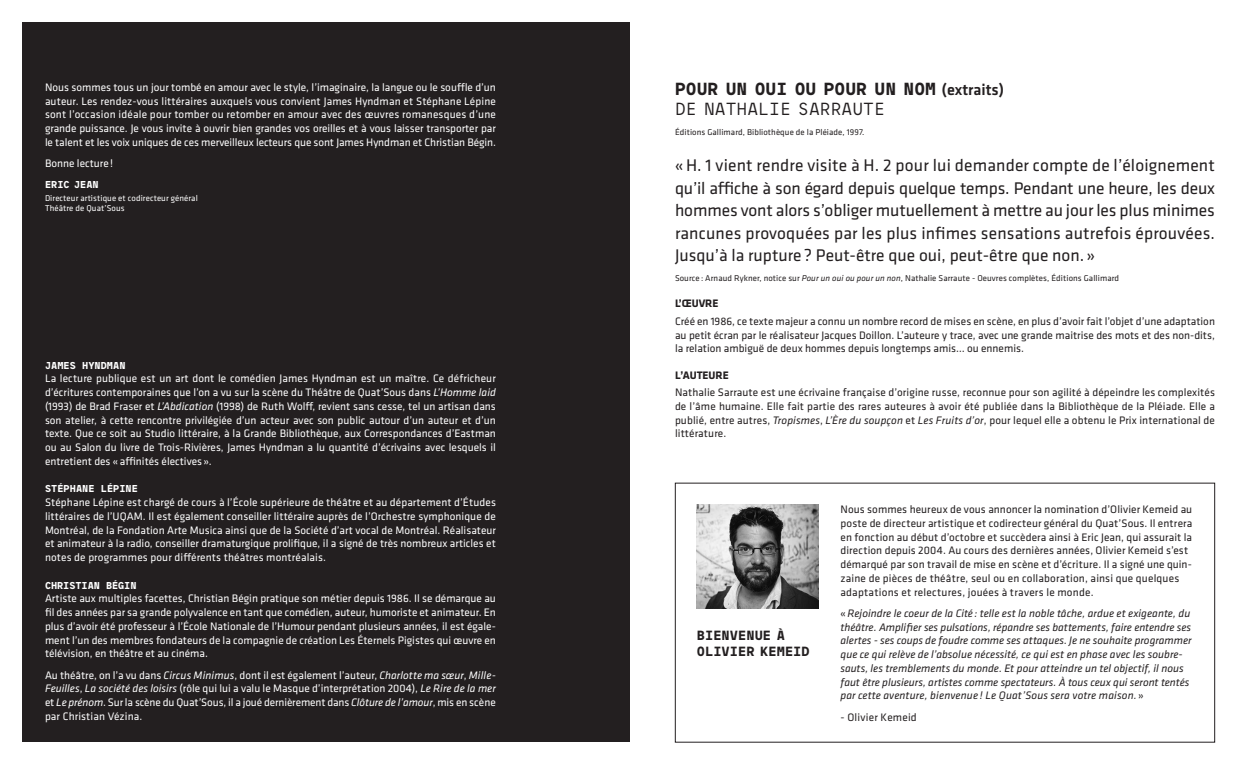
<style>
.page{position:relative;width:1260px;height:765px;background:#fff}
.page>*{position:absolute;margin:0;border:0;box-sizing:border-box;transform-origin:0 0}
.t1{font:17.5px/22.5px "Klavika";color:#231f20;text-align:justify}
.t2{font:700 17.5px/20px "Maax Mono";color:#231f20}
.t3{font:700 13.38px "Maax Mono";color:#231f20}
.t4{font:11.25px/13.8px "Klavika";color:#fff;text-align:justify}
.t5{font:11.25px/13.8px "Klavika";letter-spacing:.01em;color:#231f20;text-align:justify}
.t6{font:italic 11.25px/13.8px "Klavika";color:#231f20}
.t7{font:700 11.25px "Klavika";color:#231f20}
.t8{font:700 10px "Maax Mono";color:#fff}
.t9{font:8.75px "Klavika";letter-spacing:.01em;color:#231f20}
.t10{font:8.75px/10px "Klavika";letter-spacing:.01em;color:#fff}
.s1{font-style:italic}
.s2{font-family:"Klavika";font-weight:500;font-size:16.25px}
.s3{font-weight:400}
.s4{font-style:normal}
</style>
<div class="page">
<div style="left:675px;top:483px;width:540px;height:259px;border:1px solid #231f20"></div>
<div style="left:22px;top:22px;width:608px;height:720px;background:#231f20"></div>
<img style="left:697px;top:505px;width:122px;height:103px">
<p class="t4" style="left:45px;top:80px;width:452px">Nous sommes tous un jour tombé en amour avec le style, l’imaginaire, la langue ou le souffle d’un auteur. Les rendez-vous littéraires auxquels vous convient James Hyndman et Stéphane Lépine sont l’occasion idéale pour tomber ou retomber en amour avec des œuvres romanesques d’une grande puissance. Je vous invite à ouvrir bien grandes vos oreilles et à vous laisser transporter par le talent et les voix uniques de ces merveilleux lecteurs que sont James Hyndman et Christian Bégin.</p>
<p class="t4" style="left:45px;top:156px;width:70px">Bonne lecture !</p>
<p class="t8" style="left:45px;top:179px;width:55px">ERIC JEAN</p>
<p class="t10" style="left:45px;top:193px;width:154px">Directeur artistique et codirecteur général<br>Théâtre de Quat’Sous</p>
<p class="t8" style="left:45px;top:359px;width:82px">JAMES HYNDMAN</p>
<p class="t4" style="left:45px;top:371px;width:452px">La lecture publique est un art dont le comédien James Hyndman est un maître. Ce défricheur d’écritures contemporaines que l’on a vu sur la scène du Théâtre de Quat’Sous dans <span class="s1">L’Homme laid </span>(1993) de Brad Fraser et <span class="s1">L’Abdication</span> (1998) de Ruth Wolff, revient sans cesse, tel un artisan dans son atelier, à cette rencontre privilégiée d’un acteur avec son public autour d’un auteur et d’un texte. Que ce soit au Studio littéraire, à la Grande Bibliothèque, aux Correspondances d’Eastman ou au Salon du livre de Trois-Rivières, James Hyndman a lu quantité d’écrivains avec lesquels il entretient des « affinités électives ».</p>
<p class="t8" style="left:45px;top:483px;width:38px">STÉPHANE</p>
<p class="t8" style="left:101px;top:483px;width:26px">LÉPINE</p>
<p class="t4" style="left:45px;top:495px;width:452px">Stéphane Lépine est chargé de cours à l’École supérieure de théâtre et au département d’Études littéraires de l’UQAM. Il est également conseiller littéraire auprès de l’Orchestre symphonique de Montréal, de la Fondation Arte Musica ainsi que de la Société d’art vocal de Montréal. Réalisateur et animateur à la radio, conseiller dramaturgique prolifique, il a signé de très nombreux articles et notes de programmes pour différents théâtres montréalais.</p>
<p class="t8" style="left:45px;top:579px;width:68px">CHRISTIAN BÉG</p>
<p class="t8" style="left:124px;top:579px;width:14px">IN</p>
<p class="t4" style="left:45px;top:591px;width:452px">Artiste aux multiples facettes, Christian Bégin pratique son métier depuis 1986. Il se démarque au fil des années par sa grande polyvalence en tant que comédien, auteur, humoriste et animateur. En plus d’avoir été professeur à l’École Nationale de l’Humour pendant plusieurs années, il est égale&shy;ment l’un des membres fondateurs de la compagnie de création Les Éternels Pigistes qui œuvre en télévision, en théâtre et au cinéma.</p>
<p class="t4" style="left:45px;top:668px;width:452px">Au théâtre, on l’a vu dans <span class="s1">Circus Minimus</span>, dont il est également l’auteur, <span class="s1">Charlotte ma sœur</span>, <span class="s1">Mille-Feuilles</span>, <span class="s1">La société des loisirs</span> (rôle qui lui a valu le Masque d’interprétation 2004), <span class="s1">Le Rire de la mer </span>et <span class="s1">Le prénom</span>. Sur la scène du Quat’Sous, il a joué dernièrement dans <span class="s1">Clôture de l’amour</span>, mis en scène par Christian Vézina.</p>
<h1 class="t2" style="left:675px;top:79px;width:331px">POUR UN OUI OU POUR UN NOM <span class="s2">(extraits)<br></span><span class="s3">DE NATHALIE SARRAUTE</span></h1>
<p class="t9" style="left:675px;top:126px;width:191px">Éditions Gallimard, Bibliothèque de la Pléiade, 1997.</p>
<p class="t1" style="left:675px;top:153px;width:542px">«H. 1 vient rendre visite à H. 2 pour lui demander compte de l’éloignement qu’il affiche à son égard depuis quelque temps. Pendant une heure, les deux hommes vont alors s’obliger mutuellement à mettre au jour les plus minimes rancunes provoquées par les plus infimes sensations autrefois éprouvées.<br>Jusqu’à la rupture ? Peut-être que oui, peut-être que non. »</p>
<p class="t9" style="left:675px;top:272px;width:446px">Source : Arnaud Rykner, notice sur <span class="s1">Pour un oui ou pour un non</span>, Nathalie Sarraute - Oeuvres complètes, Éditions Gallimard</p>
<p class="t7" style="left:675px;top:295px;width:44px">L’ŒUVRE</p>
<p class="t5" style="left:675px;top:314px;width:542px">Créé en 1986, ce texte majeur a connu un nombre record de mises en scène, en plus d’avoir fait l’objet d’une adaptation au petit écran par le réalisateur Jacques Doillon. L’auteure y trace, avec une grande maitrise des mots et des non-dits, la relation ambiguë de deux hommes depuis longtemps amis… ou ennemis.</p>
<p class="t7" style="left:675px;top:367px;width:16px">L’AUTEU</p>
<p class="t7" style="left:716px;top:367px;width:13px">RE</p>
<p class="t5" style="left:675px;top:385px;width:542px">Nathalie Sarraute est une écrivaine française d’origine russe, reconnue pour son agilité à dépeindre les complexités de l’âme humaine. Elle fait partie des rares auteures à avoir été publiée dans la Bibliothèque de la Pléiade. Elle a publié, entre autres, <span class="s1">Tropismes</span>, <span class="s1">L’Ère du soupçon</span> et <span class="s1">Les Fruits d’or</span>, pour lequel elle a obtenu le Prix international de littérature.</p>
<p class="t3" style="left:697px;top:628px;width:10px">BIENVENUE</p>
<p class="t3" style="left:777px;top:628px;width:10px">À</p>
<p class="t3" style="left:697px;top:644px;width:26px">OLIVIER</p>
<p class="t3" style="left:760px;top:644px;width:18px">KEMEID</p>
<p class="t5" style="left:841px;top:502px;width:353px;text-align:left">Nous sommes heureux de vous annoncer la nomination d’Olivier Kemeid au poste de directeur artistique et codirecteur général du Quat’Sous. Il entrera en fonction au début d’octobre et succèdera ainsi à Eric Jean, qui assurait la direction depuis 2004. Au cours des dernières années, Olivier Kemeid s’est démarqué par son travail de mise en scène et d’écriture. Il a signé une quin&shy;zaine de pièces de théâtre, seul ou en collaboration, ainsi que quelques adaptations et relectures, jouées à travers le monde.</p>
<p class="t6" style="left:841px;top:606px;width:353px"><span class="s4">«</span>Rejoindre le coeur de la Cité : telle est la noble tâche, ardue et exigeante, du théâtre. Amplifier ses pulsations, répandre ses battements, faire entendre ses alertes - ses coups de foudre comme ses attaques. Je ne souhaite programmer que ce qui relève de l’absolue nécessité, ce qui est en phase avec les soubre&shy;sauts, les tremblements du monde. Et pour atteindre un tel objectif, il nous faut être plusieurs, artistes comme spectateurs. À tous ceux qui seront tentés par cette aventure, bienvenue ! Le Quat’Sous sera votre maison. <span class="s4">»</span></p>
<p class="t5" style="left:841px;top:710px;width:78px">- Olivier Kemeid</p>
</div>
